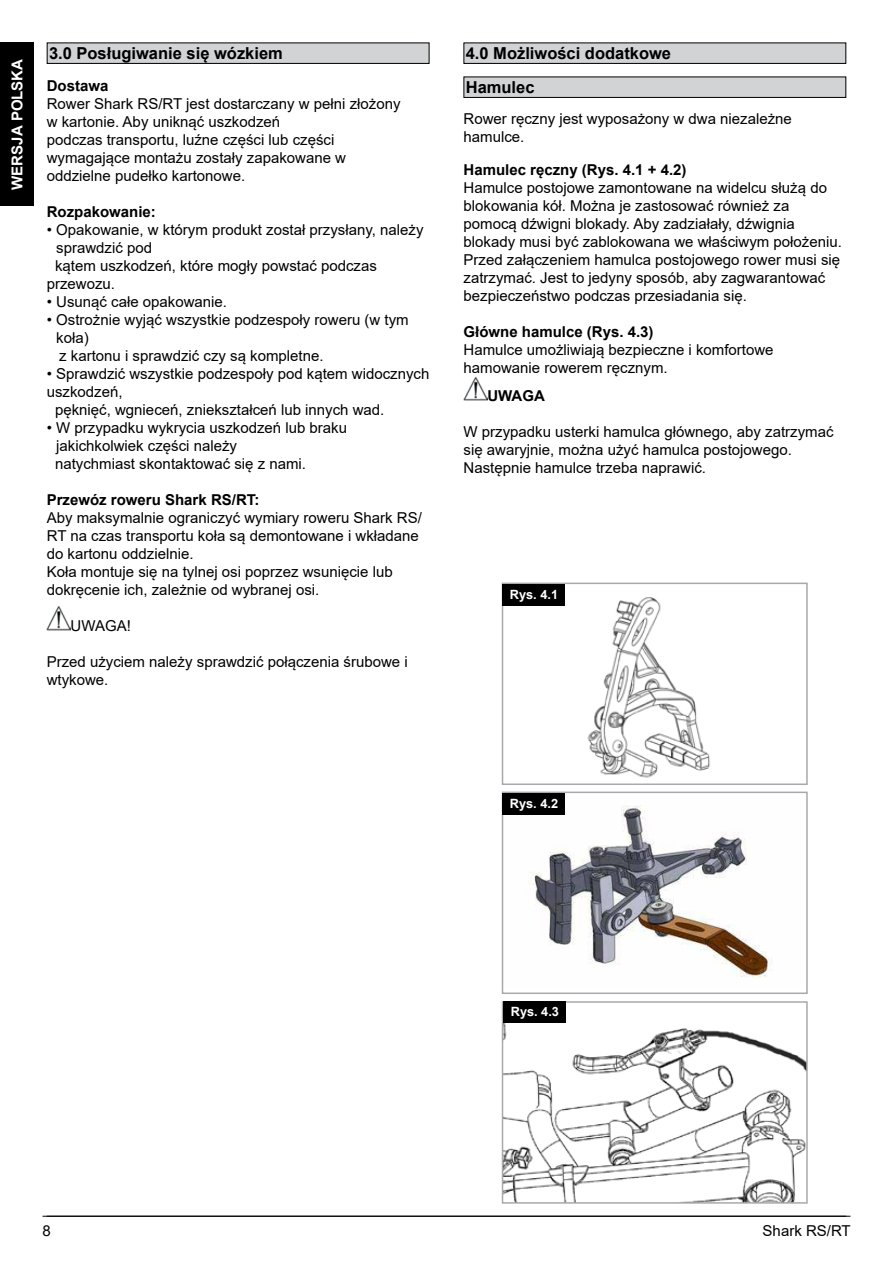
<style>
.page{position:relative;width:893px;height:1263px;background:#fff}
.page>*{position:absolute;margin:0;border:0;box-sizing:border-box;transform-origin:0 0}
.t1{font:700 16.5px "Arial";color:#000}
.t2{font:15px/18px "Arial";color:#000}
.t3{font:700 15px "Arial";color:#000}
.t4{font:700 15px "Arial";color:#fff}
.t5{font:700 12.75px "Arial";color:#fff}
</style>
<div class="page">
<div style="left:0;top:43px;width:34px;height:163px;background:#000"></div>
<hr style="left:43px;top:1216px;width:807px;height:1px;background:#000">
<div style="left:47px;top:43px;width:382px;height:20px;background:#d1d3d4"></div>
<div style="left:47px;top:43px;width:382px;height:21px;border:1px solid #000"></div>
<img style="left:47px;top:606px;width:24px;height:24px">
<div style="left:464px;top:43px;width:382px;height:20px;background:#d1d3d4"></div>
<div style="left:463px;top:43px;width:383px;height:21px;border:1px solid #000"></div>
<img style="left:463px;top:376px;width:24px;height:25px">
<div style="left:464px;top:77px;width:382px;height:20px;background:#d1d3d4"></div>
<div style="left:463px;top:77px;width:383px;height:21px;border:1px solid #000"></div>
<img style="left:505px;top:1022px;width:300px;height:179px">
<div style="left:502px;top:1001px;width:306px;height:203px;border:2px solid #a7a9ac"></div>
<img style="left:587px;top:597px;width:123px;height:181px">
<div style="left:502px;top:583px;width:306px;height:202px;border:2px solid #a7a9ac"></div>
<div style="left:502px;top:584px;width:63px;height:21px;background:#000"></div>
<img style="left:505px;top:805px;width:267px;height:173px">
<div style="left:502px;top:792px;width:306px;height:202px;border:2px solid #a7a9ac"></div>
<div style="left:502px;top:793px;width:63px;height:21px;background:#000"></div>
<div style="left:503px;top:1001px;width:63px;height:21px;background:#000"></div>
<p class="t4" style="left:7px;top:190px;width:132px;rotate:-90deg">WERSJA POLSKA</p>
<p class="t1" style="left:49px;top:42px;width:235px">3.0 Posługiwanie się wózkiem</p>
<p class="t3" style="left:47px;top:75px;width:63px">Dostawa</p>
<p class="t2" style="left:47px;top:94px;width:355px">Rower Shark RS/RT jest dostarczany w pełni złożony w kartonie. Aby uniknąć uszkodzeń<br>podczas transportu, luźne części lub części wymagające montażu zostały zapakowane w oddzielne pudełko kartonowe.</p>
<p class="t3" style="left:47px;top:201px;width:111px">Rozpakowanie:</p>
<p class="t2" style="left:47px;top:220px;width:378px">• Opakowanie, w którym produkt został przysłany, należy</p>
<p class="t2" style="left:56px;top:238px;width:97px">sprawdzić pod</p>
<p class="t2" style="left:55px;top:256px;width:323px">kątem uszkodzeń, które mogły powstać podczas</p>
<p class="t2" style="left:47px;top:274px;width:70px">przewozu.</p>
<p class="t2" style="left:47px;top:292px;width:182px">• Usunąć całe opakowanie.</p>
<p class="t2" style="left:56px;top:310px;width:354px;text-indent:-9px">• Ostrożnie wyjąć wszystkie podzespoły roweru (w tym koła)<br>z kartonu i sprawdzić czy są kompletne.</p>
<p class="t2" style="left:47px;top:364px;width:384px">• Sprawdzić wszystkie podzespoły pod kątem widocznych</p>
<p class="t2" style="left:47px;top:382px;width:77px">uszkodzeń,</p>
<p class="t2" style="left:55px;top:400px;width:331px">pęknięć, wgnieceń, zniekształceń lub innych wad.</p>
<p class="t2" style="left:55px;top:418px;width:294px;text-indent:-8px">• W przypadku wykrycia uszkodzeń lub braku jakichkolwiek części należy<br>natychmiast skontaktować się z nami.</p>
<p class="t3" style="left:47px;top:489px;width:214px">Przewóz roweru Shark RS/RT:</p>
<p class="t2" style="left:47px;top:508px;width:377px">Aby maksymalnie ograniczyć wymiary roweru Shark RS/ RT na czas transportu koła są demontowane i wkładane do kartonu oddzielnie.<br>Koła montuje się na tylnej osi poprzez wsunięcie lub dokręcenie ich, zależnie od wybranej osi.</p>
<p class="t2" style="left:71px;top:616px;width:62px">UWAGA!</p>
<p class="t2" style="left:47px;top:652px;width:362px">Przed użyciem należy sprawdzić połączenia śrubowe i wtykowe.</p>
<p class="t1" style="left:466px;top:42px;width:207px">4.0 Możliwości dodatkowe</p>
<p class="t1" style="left:466px;top:76px;width:70px">Hamulec</p>
<p class="t2" style="left:463px;top:110px;width:330px">Rower ręczny jest wyposażony w dwa niezależne hamulce.</p>
<p class="t3" style="left:463px;top:159px;width:225px">Hamulec ręczny (Rys. 4.1 + 4.2)</p>
<p class="t2" style="left:463px;top:178px;width:380px">Hamulce postojowe zamontowane na widelcu służą do blokowania kół. Można je zastosować również za pomocą dźwigni blokady. Aby zadziałały, dźwignia blokady musi być zablokowana we właściwym położeniu.<br>Przed załączeniem hamulca postojowego rower musi się zatrzymać. Jest to jedyny sposób, aby zagwarantować bezpieczeństwo podczas przesiadania się.</p>
<p class="t3" style="left:463px;top:321px;width:192px">Główne hamulce (Rys. 4.3)</p>
<p class="t2" style="left:463px;top:340px;width:312px">Hamulce umożliwiają bezpieczne i komfortowe hamowanie rowerem ręcznym.</p>
<p class="t3" style="left:487px;top:385px;width:59px">UWAGA</p>
<p class="t2" style="left:463px;top:423px;width:372px">W przypadku usterki hamulca głównego, aby zatrzymać się awaryjnie, można użyć hamulca postojowego.<br>Następnie hamulce trzeba naprawić.</p>
<p class="t5" style="left:510px;top:586px;width:50px">Rys. 4.1</p>
<p class="t5" style="left:510px;top:795px;width:50px">Rys. 4.2</p>
<p class="t5" style="left:511px;top:1003px;width:50px">Rys. 4.3</p>
<p class="t2" style="left:43px;top:1221px;width:10px">8</p>
<p class="t2" style="left:763px;top:1221px;width:90px">Shark RS/RT</p>
</div>
